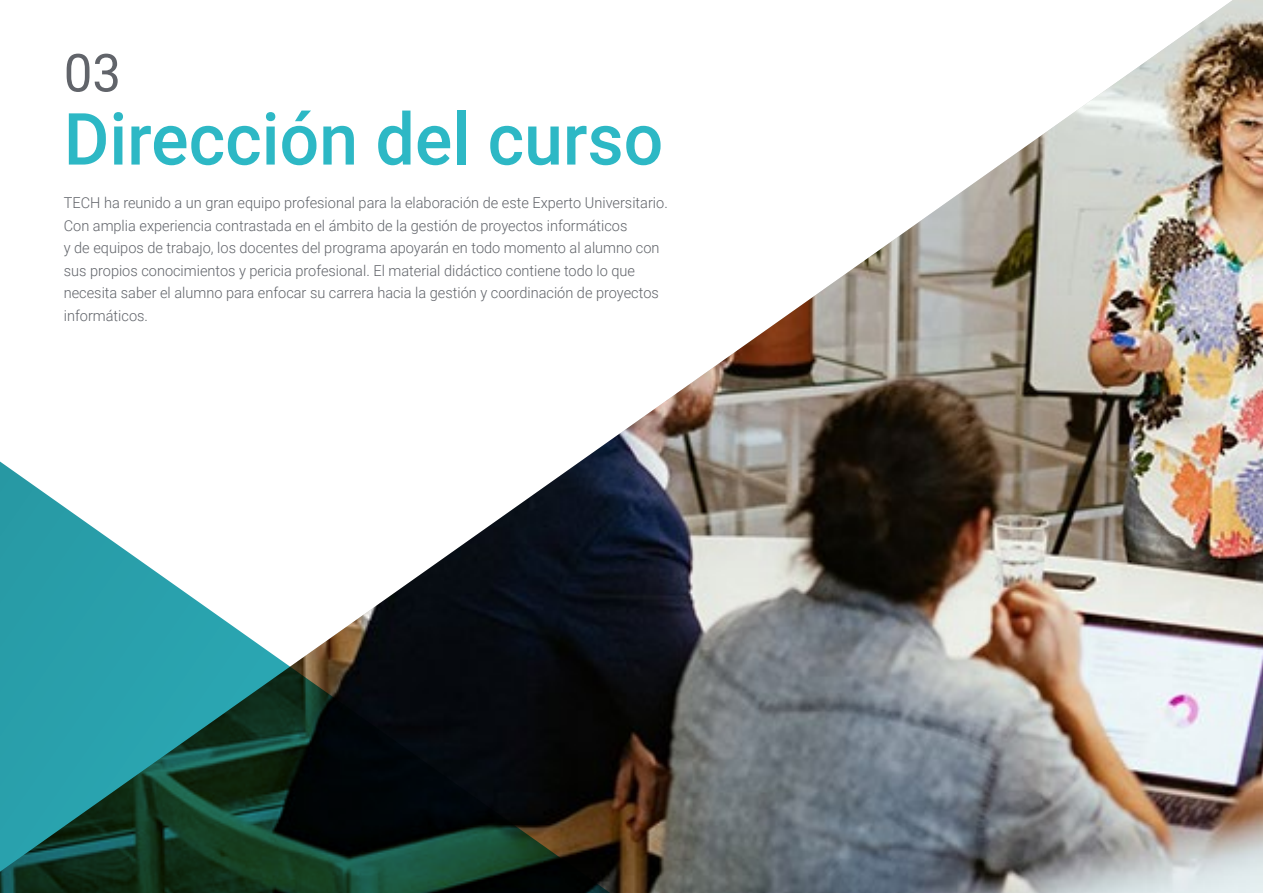
<style>
.page{position:relative;width:1263px;height:893px;background:#fff}
.page>*{position:absolute;margin:0;border:0;box-sizing:border-box;transform-origin:0 0}
.t1{font:500 72px "Roboto";color:#2db8c5}
.t2{font:52.5px "Roboto";color:#61646a}
.t3{font:300 15px/22.5px "Roboto";color:#61646a}
</style>
<div class="page">
<img style="left:602px;top:0;width:661px;height:893px">
<svg style="left:0;top:446px;width:640px;height:447px"></svg>
<h2 class="t2" style="left:64px;top:36px;width:59px">03</h2>
<h1 class="t1" style="left:64px;top:89px;width:601px">Dirección del curso</h1>
<p class="t3" style="left:64px;top:191px;width:605px">TECH ha reunido a un gran equipo profesional para la elaboración de este Experto Universitario.<br>Con amplia experiencia contrastada en el ámbito de la gestión de proyectos informáticos<br>y de equipos de trabajo, los docentes del programa apoyarán en todo momento al alumno con sus propios conocimientos y pericia profesional. El material didáctico contiene todo lo que necesita saber el alumno para enfocar su carrera hacia la gestión y coordinación de proyectos informáticos.</p>
</div>
